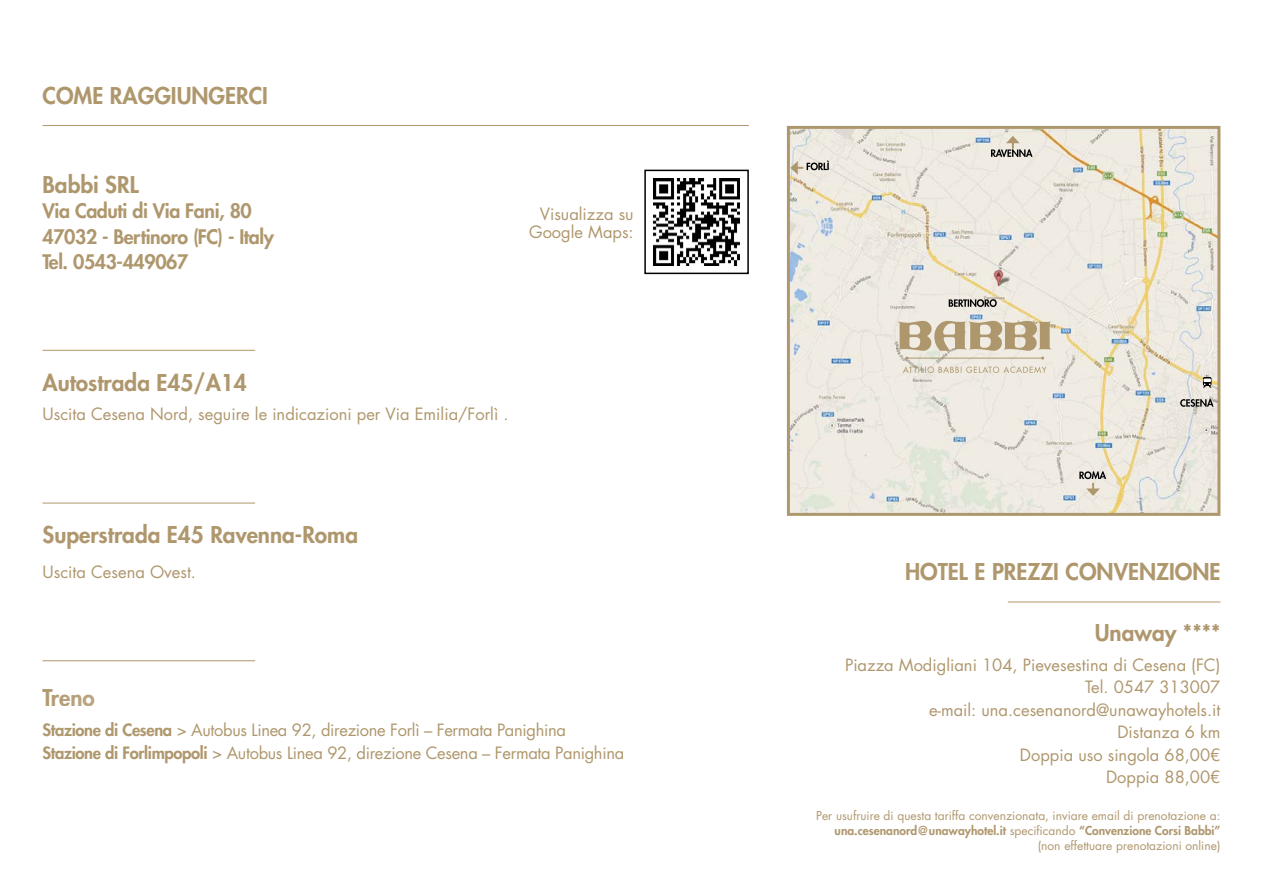
<style>
.page{position:relative;width:1263px;height:893px;background:#fff}
.page>*{position:absolute;margin:0;border:0;box-sizing:border-box;transform-origin:0 0}
.t1{font:800 22.5px "Futura Std";color:#af976d}
.t2{font:800 19.5px/25.5px "Futura Std";letter-spacing:-.02em;color:#af976d}
.t3{font:16.5px/22.5px "Futura Std";color:#af976d;text-align:right}
.t4{font:16.5px/22.5px "Futura Std";letter-spacing:-.02em;color:#af976d}
.t5{font:12px/15px "Futura Std";color:#af976d;text-align:right}
.s1{font-weight:800}
</style>
<div class="page">
<img style="left:791px;top:130px;width:425px;height:382px">
<div style="left:787px;top:126px;width:433px;height:390px;border:3px solid #af976d"></div>
<svg style="left:898px;top:321px;width:153px;height:30px;background:#c7b699"></svg>
<hr style="left:907px;top:358px;width:136px;height:1px;background:#af976d">
<svg style="left:903px;top:366px;width:143px;height:7px"></svg>
<svg style="left:1180px;top:399px;width:33px;height:8px"></svg>
<svg style="left:790px;top:160px;width:39px;height:15px"></svg>
<svg style="left:991px;top:136px;width:41px;height:21px"></svg>
<svg style="left:949px;top:299px;width:48px;height:8px"></svg>
<svg style="left:1079px;top:471px;width:27px;height:25px"></svg>
<svg style="left:1203px;top:375px;width:8px;height:13px"></svg>
<hr style="left:1008px;top:602px;width:212px;height:1px;background:#af976d">
<hr style="left:43px;top:660px;width:212px;height:1px;background:#af976d">
<hr style="left:43px;top:125px;width:706px;height:1px;background:#af976d">
<hr style="left:43px;top:350px;width:212px;height:1px;background:#af976d">
<hr style="left:43px;top:503px;width:212px;height:1px;background:#af976d">
<img style="left:653px;top:179px;width:87px;height:86px">
<div style="left:644px;top:170px;width:105px;height:104px;border:2px solid #000"></div>
<h1 class="t1" style="left:43px;top:82px;width:227px">COME RAGGIUNGERCI</h1>
<h1 class="t1" style="left:43px;top:170px;width:98px">Babbi SRL</h1>
<p class="t2" style="left:43px;top:198px;width:233px">Via Caduti di Via Fani, 80<br>47032 - Bertinoro (FC) - Italy<br>Tel. 0543-449067</p>
<p class="t3" style="left:529px;top:205px;width:106px;line-height:18px">Visualizza su<br>Google Maps:</p>
<h1 class="t1" style="left:43px;top:368px;width:206px">Autostrada E45/A14</h1>
<p class="t3" style="left:43px;top:403px;width:467px">Uscita Cesena Nord, seguire le indicazioni per Via Emilia/Forlì .</p>
<h1 class="t1" style="left:43px;top:520px;width:317px">Superstrada E45 Ravenna-Roma</h1>
<p class="t3" style="left:43px;top:561px;width:155px">Uscita Cesena Ovest.</p>
<h1 class="t1" style="left:43px;top:683px;width:54px">Treno</h1>
<p class="t4" style="left:43px;top:719px;width:583px"><span class="s1">Stazione di Cesena</span> &gt; Autobus Linea 92, direzione Forlì – Fermata Panighina<br><span class="s1">Stazione di Forlimpopoli</span> &gt; Autobus Linea 92, direzione Cesena – Fermata Panighina</p>
<h1 class="t1" style="left:905px;top:558px;width:317px">HOTEL E PREZZI CONVENZIONE</h1>
<h1 class="t1" style="left:1095px;top:619px;width:127px">Unaway ****</h1>
<p class="t3" style="left:845px;top:654px;width:377px">Piazza Modigliani 104, Pievesestina di Cesena (FC)<br>Tel. 0547 313007<br>e-mail: una.cesenanord@unawayhotels.it<br>Distanza 6 km<br>Doppia uso singola 68,00€<br>Doppia 88,00€</p>
<p class="t5" style="left:816px;top:809px;width:406px">Per usufruire di questa tariffa convenzionata, inviare email di prenotazione a: <span class="s1">una.cesenanord@unawayhotel.it</span> specificando <span class="s1">“Convenzione Corsi Babbi” </span>(non effettuare prenotazioni online)</p>
</div>
